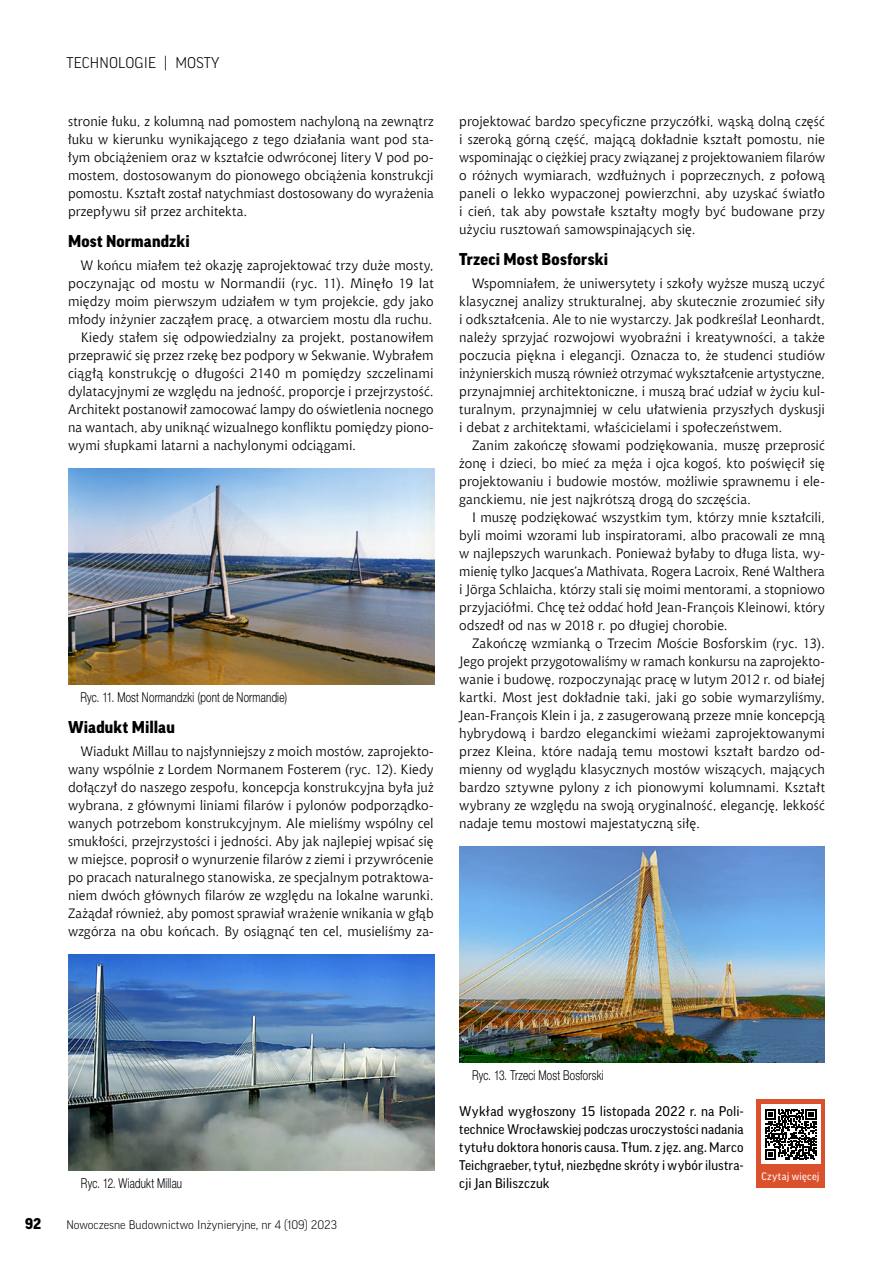
<style>
.page{position:relative;width:893px;height:1263px;background:#fff}
.page>*{position:absolute;margin:0;border:0;box-sizing:border-box;transform-origin:0 0}
.t1{font:900 16.5px "Good Pro";letter-spacing:.015em;color:#000}
.t2{font:300 15px "Good Pro";letter-spacing:.01em;color:#000}
.t3{font:900 15px "Good Pro";color:#000}
.t4{font:13.5px/18px "Chianti EU";letter-spacing:.005em;color:#000;text-align:justify}
.t5{font:13.5px/18px "Good Pro";letter-spacing:.01em;color:#000;text-align:justify}
.t6{font:13.5px "Switzer Cnd EFN Light";letter-spacing:.015em;color:#000;scale:.9 1}
.t7{font:300 12px "Good Pro";color:#000}
.t8{font:10.5px "Good Pro";letter-spacing:.02em;color:#fff}
</style>
<div class="page">
<img style="left:69px;top:468px;width:365px;height:216px">
<img style="left:69px;top:954px;width:365px;height:216px">
<img style="left:459px;top:846px;width:366px;height:216px">
<div style="left:756px;top:1099px;width:69px;height:89px;background:#db512e"></div>
<div style="left:761px;top:1105px;width:60px;height:59px;background:#fff"></div>
<svg style="left:765px;top:1109px;width:51px;height:51px"></svg>
<p class="t2" style="left:66px;top:54px;width:155px">TECHNOLOGIE | MOSTY</p>
<p class="t4" style="left:68px;top:112px;width:367px">stronie łuku, z kolumną nad pomostem nachyloną na zewnątrz łuku w kierunku wynikającego z tego działania want pod sta&shy;łym obciążeniem oraz w kształcie odwróconej litery V pod po&shy;mostem, dostosowanym do pionowego obciążenia konstrukcji pomostu. Kształt został natychmiast dostosowany do wyrażenia przepływu sił przez architekta.</p>
<p class="t1" style="left:68px;top:232px;width:123px">Most Normandzki</p>
<p class="t4" style="left:81px;top:256px;width:354px">W końcu miałem też okazję zaprojektować trzy duże mosty,</p>
<p class="t4" style="left:68px;top:274px;width:367px">poczynając od mostu w Normandii (ryc. 11). Minęło 19 lat</p>
<p class="t4" style="left:68px;top:292px;width:367px">między moim pierwszym udziałem w tym projekcie, gdy jako</p>
<p class="t4" style="left:68px;top:310px;width:366px">młody inżynier zacząłem pracę, a otwarciem mostu dla ruchu.</p>
<p class="t4" style="left:81px;top:328px;width:354px">Kiedy stałem się odpowiedzialny za projekt, postanowiłem</p>
<p class="t4" style="left:68px;top:346px;width:367px">przeprawić się przez rzekę bez podpory w Sekwanie. Wybrałem</p>
<p class="t4" style="left:68px;top:364px;width:367px">ciągłą konstrukcję o długości 2140 m pomiędzy szczelinami</p>
<p class="t4" style="left:68px;top:382px;width:367px">dylatacyjnymi ze względu na jedność, proporcje i przejrzystość.</p>
<p class="t4" style="left:68px;top:400px;width:367px">Architekt postanowił zamocować lampy do oświetlenia nocnego</p>
<p class="t4" style="left:68px;top:418px;width:367px">na wantach, aby uniknąć wizualnego konfliktu pomiędzy piono-</p>
<p class="t4" style="left:68px;top:436px;width:290px">wymi słupkami latarni a nachylonymi odciągami.</p>
<p class="t6" style="left:80px;top:689px;width:231px">Ryc. 11. Most Normandzki (pont de Normandie)</p>
<p class="t1" style="left:68px;top:718px;width:108px">Wiadukt Millau</p>
<p class="t4" style="left:68px;top:742px;width:367px;text-indent:13px">Wiadukt Millau to najsłynniejszy z moich mostów, zaprojekto&shy;wany wspólnie z Lordem Normanem Fosterem (ryc. 12). Kiedy dołączył do naszego zespołu, koncepcja konstrukcyjna była już wybrana, z głównymi liniami filarów i pylonów podporządko&shy;wanych potrzebom konstrukcyjnym. Ale mieliśmy wspólny cel smukłości, przejrzystości i jedności. Aby jak najlepiej wpisać się w miejsce, poprosił o wynurzenie filarów z ziemi i przywrócenie po pracach naturalnego stanowiska, ze specjalnym potraktowa&shy;niem dwóch głównych filarów ze względu na lokalne warunki.<br>Zażądał również, aby pomost sprawiał wrażenie wnikania w głąb wzgórza na obu końcach. By osiągnąć ten cel, musieliśmy za-</p>
<p class="t4" style="left:459px;top:112px;width:367px">projektować bardzo specyficzne przyczółki, wąską dolną część i szeroką górną część, mającą dokładnie kształt pomostu, nie wspominając o ciężkiej pracy związanej z projektowaniem filarów o różnych wymiarach, wzdłużnych i poprzecznych, z połową paneli o lekko wypaczonej powierzchni, aby uzyskać światło i cień, tak aby powstałe kształty mogły być budowane przy użyciu rusztowań samowspinających się.</p>
<p class="t1" style="left:459px;top:250px;width:150px">Trzeci Most Bosforski</p>
<p class="t4" style="left:459px;top:274px;width:367px;text-indent:13px">Wspomniałem, że uniwersytety i szkoły wyższe muszą uczyć klasycznej analizy strukturalnej, aby skutecznie zrozumieć siły i odkształcenia. Ale to nie wystarczy. Jak podkreślał Leonhardt, należy sprzyjać rozwojowi wyobraźni i kreatywności, a także poczucia piękna i elegancji. Oznacza to, że studenci studiów inżynierskich muszą również otrzymać wykształcenie artystyczne, przynajmniej architektoniczne, i muszą brać udział w życiu kul&shy;turalnym, przynajmniej w celu ułatwienia przyszłych dyskusji i debat z architektami, właścicielami i społeczeństwem.</p>
<p class="t4" style="left:459px;top:436px;width:367px;text-indent:13px">Zanim zakończę słowami podziękowania, muszę przeprosić żonę i dzieci, bo mieć za męża i ojca kogoś, kto poświęcił się projektowaniu i budowie mostów, możliwie sprawnemu i ele&shy;ganckiemu, nie jest najkrótszą drogą do szczęścia.</p>
<p class="t4" style="left:459px;top:508px;width:367px;text-indent:13px">I muszę podziękować wszystkim tym, którzy mnie kształcili, byli moimi wzorami lub inspiratorami, albo pracowali ze mną w najlepszych warunkach. Ponieważ byłaby to długa lista, wy&shy;mienię tylko Jacques’a Mathivata, Rogera Lacroix, René Walthera i Jörga Schlaicha, którzy stali się moimi mentorami, a stopniowo przyjaciółmi. Chcę też oddać hołd Jean-François Kleinowi, który odszedł od nas w 2018 r. po długiej chorobie.</p>
<p class="t4" style="left:459px;top:634px;width:367px;text-indent:13px">Zakończę wzmianką o Trzecim Moście Bosforskim (ryc. 13).<br>Jego projekt przygotowaliśmy w ramach konkursu na zaprojekto&shy;wanie i budowę, rozpoczynając pracę w lutym 2012 r. od białej kartki. Most jest dokładnie taki, jaki go sobie wymarzyliśmy, Jean-François Klein i ja, z zasugerowaną przeze mnie koncepcją hybrydową i bardzo eleganckimi wieżami zaprojektowanymi przez Kleina, które nadają temu mostowi kształt bardzo od&shy;mienny od wyglądu klasycznych mostów wiszących, mających bardzo sztywne pylony z ich pionowymi kolumnami. Kształt wybrany ze względu na swoją oryginalność, elegancję, lekkość nadaje temu mostowi majestatyczną siłę.</p>
<p class="t6" style="left:81px;top:1175px;width:114px">Ryc. 12. Wiadukt Millau</p>
<p class="t3" style="left:25px;top:1215px;width:17px">92</p>
<p class="t7" style="left:66px;top:1218px;width:272px">Nowoczesne Budownictwo Inżynieryjne, nr 4 (109) 2023</p>
<p class="t6" style="left:472px;top:1067px;width:148px">Ryc. 13. Trzeci Most Bosforski</p>
<p class="t5" style="left:459px;top:1102px;width:286px">Wykład wygłoszony 15 listopada 2022 r. na Poli&shy;technice Wrocławskiej podczas uroczystości nadania tytułu doktora honoris causa. Tłum. z jęz. ang. Marco Teichgraeber, tytuł, niezbędne skróty i wybór ilustra&shy;cji Jan Biliszczuk</p>
<p class="t8" style="left:761px;top:1171px;width:60px">Czytaj więcej</p>
</div>
